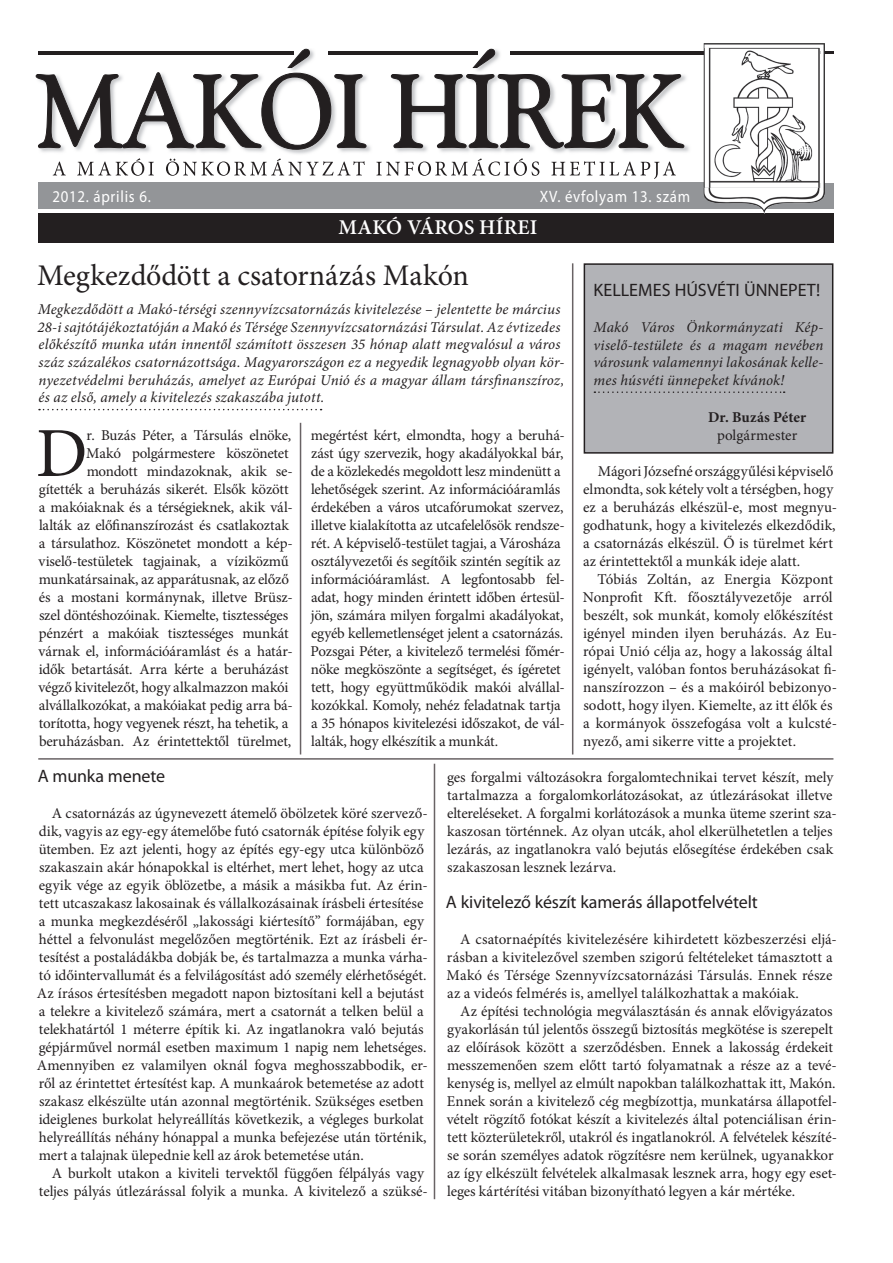
<style>
.page{position:relative;width:893px;height:1263px;background:#fff}
.page>*{position:absolute;margin:0;border:0;box-sizing:border-box;transform-origin:0 0}
.t1{font:103.95px "Hu Gouda";color:#231f20;scale:.91 1}
.t2{font:70.35px "Minion Pro";color:#231f20}
.t3{font:30px "Minion Pro";letter-spacing:.005em;color:#231f20}
.t4{font:600 21px "Minion Pro";letter-spacing:.01em;color:#fff}
.t5{font:18px "Myriad Pro";letter-spacing:-.005em;color:#231f20}
.t6{font:16.5px "Myriad Pro";letter-spacing:.05em;color:#fff;scale:.9 1}
.t7{font:15px/18px "Minion Pro";color:#231f20}
.t8{font:italic 15px/17.7px "Minion Pro";letter-spacing:.01em;color:#231f20}
.t9{font:700 15px "Minion Pro";color:#231f20}
</style>
<div class="page">
<div style="left:38px;top:213px;width:795px;height:29px;background:#231f20"></div>
<div style="left:38px;top:183px;width:795px;height:25px;background:#939598"></div>
<hr style="left:510px;top:51px;width:323px;height:3px;background:#231f20">
<img style="left:704px;top:43px;width:116px;height:171px">
<img style="left:38px;top:48px;width:782px;height:140px">
<img style="left:38px;top:183px;width:666px;height:5px">
<img style="left:367px;top:51px;width:24px;height:3px">
<img style="left:685px;top:51px;width:19px;height:3px">
<img style="left:53px;top:158px;width:623px;height:21px">
<svg style="left:35px;top:48px;width:332px;height:102px"></svg>
<svg style="left:391px;top:49px;width:294px;height:100px"></svg>
<svg style="left:39px;top:409px;width:283px;height:1px"></svg>
<hr style="left:572px;top:263px;width:1px;height:491px;background:#696365">
<hr style="left:300px;top:423px;width:1px;height:331px;background:#696365">
<div style="left:584px;top:264px;width:249px;height:189px;background:#b2b3b7"></div>
<svg style="left:594px;top:391px;width:191px;height:2px"></svg>
<div style="left:584px;top:263px;width:249px;height:191px;border:2px solid #231f20"></div>
<hr style="left:38px;top:758px;width:795px;height:2px;background:#696365">
<hr style="left:434px;top:764px;width:1px;height:435px;background:#696365">
<h1 class="t1" style="left:36px;top:47px;width:711px">MAKÓI HÍREK</h1>
<p class="t6" style="left:52px;top:186px;width:111px">2012. április 6.</p>
<p class="t6" style="left:540px;top:186px;width:169px">XV. évfolyam 13. szám</p>
<h3 class="t4" style="left:339px;top:213px;width:200px">MAKÓ VÁROS HÍREI</h3>
<h3 class="t3" style="left:37px;top:255px;width:433px">Megkezdődött a csatornázás Makón</h3>
<p class="t8" style="left:38px;top:300px;width:528px">Megkezdődött a Makó-térségi szennyvízcsatornázás kivitelezése – jelentette be március 28-i sajtótájékoztatóján a Makó és Térsége Szennyvízcsatornázási Társulat. Az évtizedes előkészítő munka után innentől számított összesen 35 hónap alatt megvalósul a város száz százalékos csatornázottsága. Magyarországon ez a negyedik legnagyobb olyan kör&shy;nyezetvédelmi beruházás, amelyet az Európai Unió és a magyar állam társfinanszíroz, és az első, amely a kivitelezés szakaszába jutott.</p>
<p class="t7" style="left:39px;top:426px;width:256px;text-align:right">r. Buzás Péter, a Társulás elnöke,<br>Makó polgármestere köszönetet mondott mindazoknak, akik se-<br>gítették a beruházás sikerét. Elsők között a makóiaknak és a térségieknek, akik vál&shy;lalták az előfinanszírozást és csatlakoztak a társulathoz. Köszönetet mondott a kép&shy;viselő-testületek tagjainak, a víziközmű munkatársainak, az apparátusnak, az előző és a mostani kormánynak, illetve Brüsz&shy;szel döntéshozóinak. Kiemelte, tisztességes pénzért a makóiak tisztességes munkát várnak el, információáramlást és a határ&shy;idők betartását. Arra kérte a beruházást végző kivitelezőt, hogy alkalmazzon makói alvállalkozókat, a makóiakat pedig arra bá&shy;torította, hogy vegyenek részt, ha tehetik, a beruházásban. Az érintettektől türelmet,</p>
<p class="t7" style="left:311px;top:426px;width:256px">megértést kért, elmondta, hogy a beruhá&shy;zást úgy szervezik, hogy akadályokkal bár, de a közlekedés megoldott lesz mindenütt a lehetőségek szerint. Az információáramlás érdekében a város utcafórumokat szervez, illetve kialakította az utcafelelősök rendsze&shy;rét. A képviselő-testület tagjai, a Városháza osztályvezetői és segítőik szintén segítik az információáramlást. A legfontosabb fel&shy;adat, hogy minden érintett időben értesül&shy;jön, számára milyen forgalmi akadályokat, egyéb kellemetlenséget jelent a csatornázás.<br>Pozsgai Péter, a kivitelező termelési főmér&shy;nöke megköszönte a segítséget, és ígéretet tett, hogy együttműködik makói alvállal&shy;kozókkal. Komoly, nehéz feladatnak tartja a 35 hónapos kivitelezési időszakot, de vál&shy;lalták, hogy elkészítik a munkát.</p>
<h2 class="t2" style="left:36px;top:406px;width:53px">D</h2>
<p class="t5" style="left:594px;top:279px;width:228px">KELLEMES HÚSVÉTI ÜNNEPET!</p>
<p class="t8" style="left:594px;top:318px;width:231px;text-align:justify">Makó Város Önkormányzati Kép&shy;viselő-testülete és a magam nevében városunk valamennyi lakosának kelle&shy;mes húsvéti ünnepeket kívánok!</p>
<p class="t9" style="left:708px;top:407px;width:100px">Dr. Buzás Péter</p>
<p class="t7" style="left:717px;top:426px;width:82px">polgármester</p>
<p class="t7" style="left:583px;top:462px;width:255px;text-indent:15px">Mágori Józsefné országgyűlési képviselő elmondta, sok kétely volt a térségben, hogy ez a beruházás elkészül-e, most megnyu&shy;godhatunk, hogy a kivitelezés elkezdődik, a csatornázás elkészül. Ő is türelmet kért az érintettektől a munkák ideje alatt.</p>
<p class="t7" style="left:583px;top:570px;width:256px;text-indent:15px">Tóbiás Zoltán, az Energia Központ Nonprofit Kft. főosztályvezetője arról beszélt, sok munkát, komoly előkészítést igényel minden ilyen beruházás. Az Eu&shy;rópai Unió célja az, hogy a lakosság által igényelt, valóban fontos beruházásokat fi&shy;nanszírozzon – és a makóiról bebizonyo&shy;sodott, hogy ilyen. Kiemelte, az itt élők és a kormányok összefogása volt a kulcsté&shy;nyező, ami sikerre vitte a projektet.</p>
<p class="t5" style="left:38px;top:765px;width:129px">A munka menete</p>
<p class="t7" style="left:37px;top:804px;width:392px;text-indent:15px">A csatornázás az úgynevezett átemelő öbölzetek köré szervező&shy;dik, vagyis az egy-egy átemelőbe futó csatornák építése folyik egy ütemben. Ez azt jelenti, hogy az építés egy-egy utca különböző szakaszain akár hónapokkal is eltérhet, mert lehet, hogy az utca egyik vége az egyik öblözetbe, a másik a másikba fut. Az érin&shy;tett utcaszakasz lakosainak és vállalkozásainak írásbeli értesítése a munka megkezdéséről „lakossági kiértesítő” formájában, egy héttel a felvonulást megelőzően megtörténik. Ezt az írásbeli ér&shy;tesítést a postaládákba dobják be, és tartalmazza a munka várha&shy;tó időintervallumát és a felvilágosítást adó személy elérhetőségét.<br>Az írásos értesítésben megadott napon biztosítani kell a bejutást a telekre a kivitelező számára, mert a csatornát a telken belül a telekhatártól 1 méterre építik ki. Az ingatlanokra való bejutás gépjárművel normál esetben maximum 1 napig nem lehetséges.<br>Amennyiben ez valamilyen oknál fogva meghosszabbodik, er&shy;ről az érintettet értesítést kap. A munkaárok betemetése az adott szakasz elkészülte után azonnal megtörténik. Szükséges esetben ideiglenes burkolat helyreállítás következik, a végleges burkolat helyreállítás néhány hónappal a munka befejezése után történik, mert a talajnak ülepednie kell az árok betemetése után.</p>
<p class="t7" style="left:39px;top:1164px;width:390px;text-align:right">A burkolt utakon a kiviteli tervektől függően félpályás vagy teljes pályás útlezárással folyik a munka. A kivitelező a szüksé-</p>
<p class="t7" style="left:447px;top:768px;width:391px">ges forgalmi változásokra forgalomtechnikai tervet készít, mely tartalmazza a forgalomkorlátozásokat, az útlezárásokat illetve eltereléseket. A forgalmi korlátozások a munka üteme szerint sza&shy;kaszosan történnek. Az olyan utcák, ahol elkerülhetetlen a teljes lezárás, az ingatlanokra való bejutás elősegítése érdekében csak szakaszosan lesznek lezárva.</p>
<p class="t5" style="left:446px;top:891px;width:313px">A kivitelező készít kamerás állapotfelvételt</p>
<p class="t7" style="left:447px;top:930px;width:392px;text-indent:13px">A csatornaépítés kivitelezésére kihirdetett közbeszerzési eljá&shy;rásban a kivitelezővel szemben szigorú feltételeket támasztott a Makó és Térsége Szennyvízcsatornázási Társulás. Ennek része az a videós felmérés is, amellyel találkozhattak a makóiak.</p>
<p class="t7" style="left:447px;top:1002px;width:392px;text-indent:13px">Az építési technológia megválasztásán és annak elővigyázatos gyakorlásán túl jelentős összegű biztosítás megkötése is szerepelt az előírások között a szerződésben. Ennek a lakosság érdekeit messzemenően szem előtt tartó folyamatnak a része az a tevé&shy;kenység is, mellyel az elmúlt napokban találkozhattak itt, Makón.<br>Ennek során a kivitelező cég megbízottja, munkatársa állapotfel&shy;vételt rögzítő fotókat készít a kivitelezés által potenciálisan érin&shy;tett közterületekről, utakról és ingatlanokról. A felvételek készíté&shy;se során személyes adatok rögzítésre nem kerülnek, ugyanakkor az így elkészült felvételek alkalmasak lesznek arra, hogy egy eset&shy;leges kártérítési vitában bizonyítható legyen a kár mértéke.</p>
</div>
